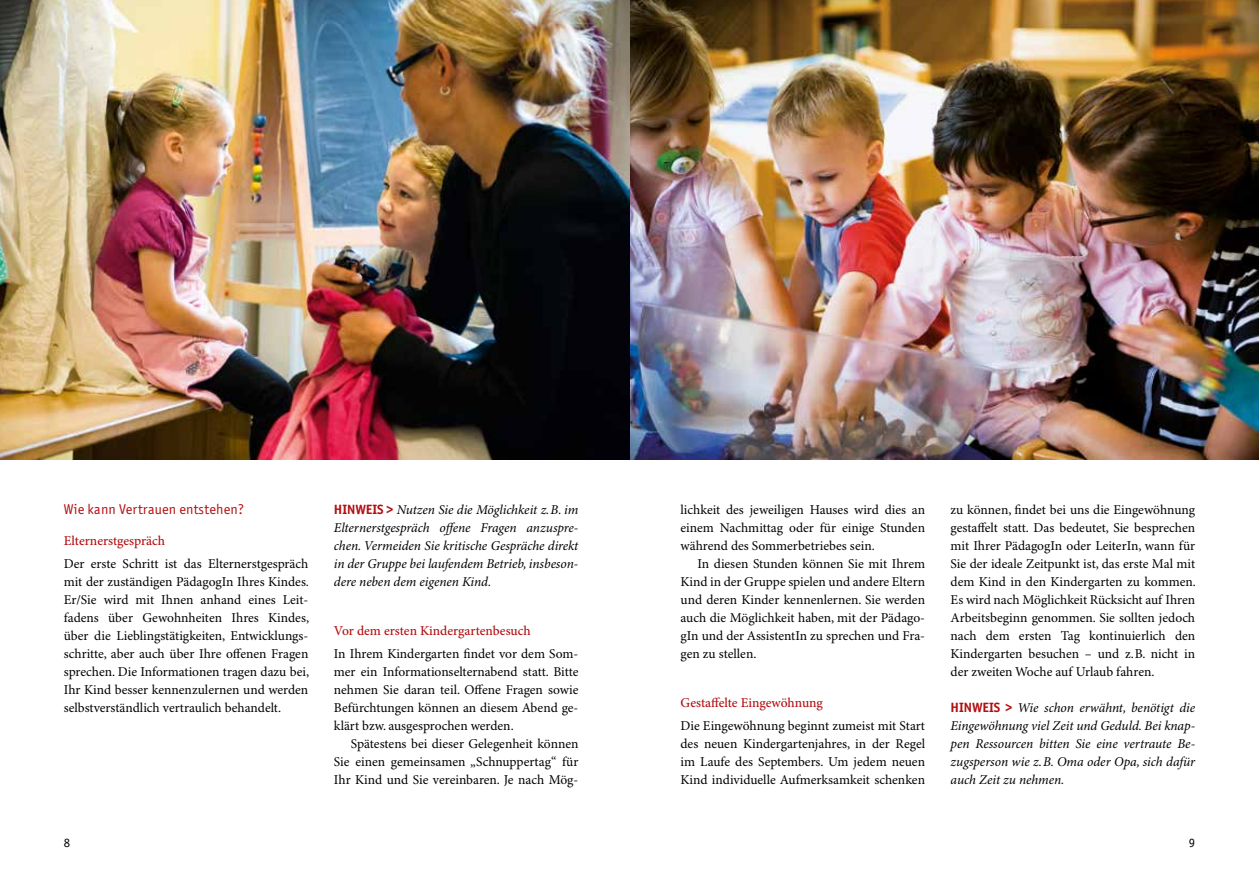
<style>
.page{position:relative;width:1259px;height:893px;background:#fff}
.page>*{position:absolute;margin:0;border:0;box-sizing:border-box;transform-origin:0 0}
.t1{font:14.25px "Officina Sans ITC Std";letter-spacing:.01em;color:#b20e10}
.t2{font:13.5px/18px "Minion Pro";color:#000;text-align:justify}
.t3{font:italic 13.5px/18px "Minion Pro";letter-spacing:-.005em;color:#000;text-align:justify}
.t4{font:500 13.5px "Minion Pro";letter-spacing:-.005em;color:#b20e10}
.t5{font:12.75px "Officina Sans ITC Std";color:#000}
.s1{font-family:"Officina Sans ITC Std";font-weight:700;font-style:normal;color:#b20e10}
</style>
<div class="page">
<img style="left:629px;top:0;width:630px;height:460px">
<img style="left:0;top:0;width:629px;height:460px">
<p class="t1" style="left:64px;top:501px;width:182px">Wie kann Vertrauen entstehen?</p>
<p class="t4" style="left:64px;top:532px;width:103px">Elternerstgespräch</p>
<p class="t2" style="left:64px;top:555px;width:247px;text-align:left">Der erste Schritt ist das Elternerstgespräch mit der zuständigen PädagogIn Ihres Kindes.<br>Er/Sie wird mit Ihnen anhand eines Leit&shy;fadens über Gewohnheiten Ihres Kindes, über die Lieblingstätigkeiten, Entwicklungs&shy;schritte, aber auch über Ihre offenen Fragen sprechen. Die Informationen tragen dazu bei, Ihr Kind besser kennenzulernen und werden selbstverständlich vertraulich behandelt.</p>
<p class="t3" style="left:334px;top:501px;width:246px"><span class="s1">HINWEIS &gt;</span> Nutzen Sie die Möglichkeit z.B. im Elternerstgespräch offene Fragen anzuspre&shy;chen. Vermeiden Sie kritische Gespräche direkt in der Gruppe bei laufendem Betrieb, insbeson&shy;dere neben dem eigenen Kind.</p>
<p class="t4" style="left:334px;top:622px;width:198px">Vor dem ersten Kindergartenbesuch</p>
<p class="t2" style="left:334px;top:645px;width:246px">In Ihrem Kindergarten findet vor dem Som&shy;mer ein Informationselternabend statt. Bitte nehmen Sie daran teil. Offene Fragen sowie Befürchtungen können an diesem Abend ge&shy;klärt bzw. ausgesprochen werden.</p>
<p class="t2" style="left:334px;top:735px;width:246px;text-indent:17px">Spätestens bei dieser Gelegenheit können Sie einen gemeinsamen „Schnuppertag“ für Ihr Kind und Sie vereinbaren. Je nach Mög-</p>
<p class="t2" style="left:680px;top:501px;width:246px">lichkeit des jeweiligen Hauses wird dies an einem Nachmittag oder für einige Stunden während des Sommerbetriebes sein.</p>
<p class="t2" style="left:680px;top:555px;width:246px;text-indent:17px">In diesen Stunden können Sie mit Ihrem Kind in der Gruppe spielen und andere Eltern und deren Kinder kennenlernen. Sie werden auch die Möglichkeit haben, mit der Pädago&shy;gIn und der AssistentIn zu sprechen und Fra&shy;gen zu stellen.</p>
<p class="t4" style="left:680px;top:694px;width:144px">Gestaffelte Eingewöhnung</p>
<p class="t2" style="left:680px;top:717px;width:246px">Die Eingewöhnung beginnt zumeist mit Start des neuen Kindergartenjahres, in der Regel im Laufe des Septembers. Um jedem neuen Kind individuelle Aufmerksamkeit schenken</p>
<p class="t2" style="left:950px;top:501px;width:247px">zu können, findet bei uns die Eingewöhnung gestaffelt statt. Das bedeutet, Sie besprechen mit Ihrer PädagogIn oder LeiterIn, wann für Sie der ideale Zeitpunkt ist, das erste Mal mit dem Kind in den Kindergarten zu kommen.<br>Es wird nach Möglichkeit Rücksicht auf Ihren Arbeitsbeginn genommen. Sie sollten jedoch nach dem ersten Tag kontinuierlich den Kindergarten besuchen – und z.B. nicht in der zweiten Woche auf Urlaub fahren.</p>
<p class="t3" style="left:950px;top:699px;width:246px"><span class="s1">HINWEIS &gt;</span> Wie schon erwähnt, benötigt die Eingewöhnung viel Zeit und Geduld. Bei knap&shy;pen Ressourcen bitten Sie eine vertraute Be&shy;zugsperson wie z.B. Oma oder Opa, sich dafür auch Zeit zu nehmen.</p>
<p class="t5" style="left:64px;top:835px;width:8px">8</p>
<p class="t5" style="left:1188px;top:835px;width:8px">9</p>
</div>
